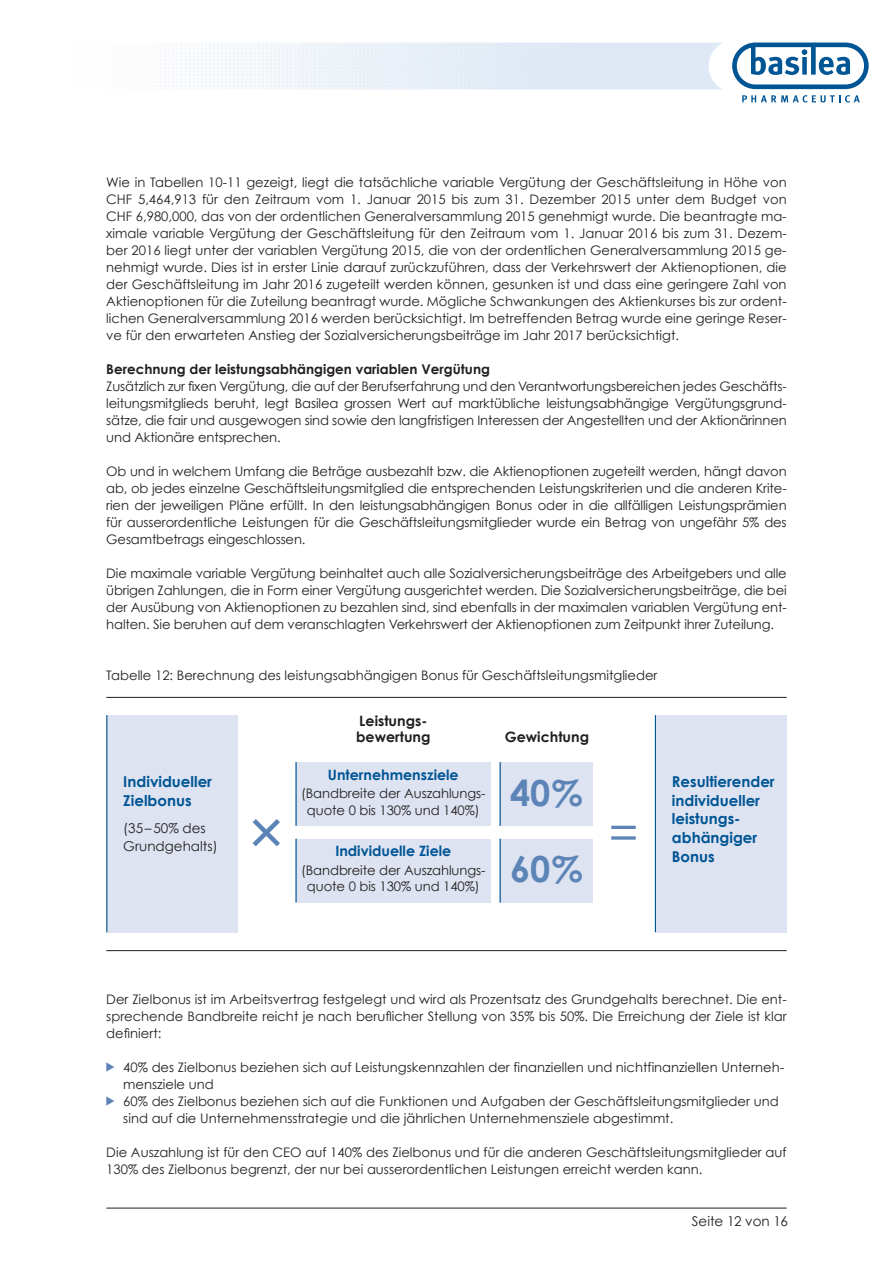
<style>
.page{position:relative;width:893px;height:1263px;background:#fff}
.page>*{position:absolute;margin:0;border:0;box-sizing:border-box;transform-origin:0 0}
.t1{font:700 36px/76.2px "Century Gothic";color:#5c84b7}
.t2{font:700 15px/18.8px "Century Gothic";color:#005595}
.t3{font:700 14.25px "Century Gothic";color:#005595}
.t4{font:700 14.25px/16.5px "Century Gothic";color:#231f20}
.t5{font:700 13.5px "Century Gothic";color:#231f20}
.t6{font:13.5px/17.2px "Century Gothic";color:#231f20}
.t7{font:13.2px/17px "Century Gothic";color:#231f20;text-align:justify}
</style>
<div class="page">
<hr style="left:106px;top:1208px;width:681px;height:1px;background:#231f20">
<svg style="left:195px;top:43px;width:527px;height:46px"></svg>
<svg style="left:732px;top:43px;width:137px;height:46px"></svg>
<svg style="left:742px;top:95px;width:118px;height:8px"></svg>
<svg style="left:253px;top:819px;width:27px;height:27px"></svg>
<hr style="left:611px;top:826px;width:25px;height:3px;background:#5c84b7">
<svg style="left:611px;top:836px;width:25px;height:4px"></svg>
<hr style="left:106px;top:697px;width:681px;height:1px;background:#231f20">
<hr style="left:106px;top:950px;width:681px;height:1px;background:#231f20">
<div style="left:106px;top:715px;width:132px;height:217px;background:#dde3f0"></div>
<div style="left:655px;top:715px;width:132px;height:217px;background:#dde3f0"></div>
<hr style="left:106px;top:715px;width:1px;height:217px;background:#005595">
<hr style="left:655px;top:715px;width:1px;height:217px;background:#005595">
<div style="left:296px;top:762px;width:195px;height:64px;background:#dde3f0"></div>
<div style="left:500px;top:762px;width:93px;height:64px;background:#dde3f0"></div>
<div style="left:296px;top:839px;width:195px;height:63px;background:#dde3f0"></div>
<div style="left:500px;top:839px;width:93px;height:63px;background:#dde3f0"></div>
<hr style="left:296px;top:762px;width:1px;height:64px;background:#005595">
<hr style="left:500px;top:762px;width:1px;height:64px;background:#005595">
<hr style="left:296px;top:839px;width:1px;height:63px;background:#005595">
<hr style="left:500px;top:839px;width:1px;height:63px;background:#005595">
<svg style="left:106px;top:1062px;width:8px;height:9px"></svg>
<svg style="left:106px;top:1096px;width:8px;height:10px"></svg>
<p class="t7" style="left:106px;top:174px;width:682px">Wie in Tabellen 10-11 gezeigt, liegt die tatsächliche variable Vergütung der Geschäftsleitung in Höhe von CHF 5,464,913 für den Zeitraum vom 1. Januar 2015 bis zum 31. Dezember 2015 unter dem Budget von CHF 6,980,000, das von der ordentlichen Generalversammlung 2015 genehmigt wurde. Die beantragte ma&shy;ximale variable Vergütung der Geschäftsleitung für den Zeitraum vom 1. Januar 2016 bis zum 31. Dezem&shy;ber 2016 liegt unter der variablen Vergütung 2015, die von der ordentlichen Generalversammlung 2015 ge&shy;nehmigt wurde. Dies ist in erster Linie darauf zurückzuführen, dass der Verkehrswert der Aktienoptionen, die der Geschäftsleitung im Jahr 2016 zugeteilt werden können, gesunken ist und dass eine geringere Zahl von Aktienoptionen für die Zuteilung beantragt wurde. Mögliche Schwankungen des Aktienkurses bis zur ordent&shy;lichen Generalversammlung 2016 werden berücksichtigt. Im betreffenden Betrag wurde eine geringe Reser&shy;ve für den erwarteten Anstieg der Sozialversicherungsbeiträge im Jahr 2017 berücksichtigt.</p>
<p class="t5" style="left:106px;top:361px;width:385px">Berechnung der leistungsabhängigen variablen Vergütung</p>
<p class="t7" style="left:106px;top:378px;width:682px">Zusätzlich zur fixen Vergütung, die auf der Berufserfahrung und den Verantwortungsbereichen jedes Geschäfts&shy;leitungsmitglieds beruht, legt Basilea grossen Wert auf marktübliche leistungsabhängige Vergütungsgrund&shy;sätze, die fair und ausgewogen sind sowie den langfristigen Interessen der Angestellten und der Aktionärinnen und Aktionäre entsprechen.</p>
<p class="t7" style="left:106px;top:463px;width:682px">Ob und in welchem Umfang die Beträge ausbezahlt bzw. die Aktienoptionen zugeteilt werden, hängt davon ab, ob jedes einzelne Geschäftsleitungsmitglied die entsprechenden Leistungskriterien und die anderen Krite&shy;rien der jeweiligen Pläne erfüllt. In den leistungsabhängigen Bonus oder in die allfälligen Leistungsprämien für ausserordentliche Leistungen für die Geschäftsleitungsmitglieder wurde ein Betrag von ungefähr 5% des Gesamtbetrags eingeschlossen.</p>
<p class="t7" style="left:106px;top:565px;width:682px">Die maximale variable Vergütung beinhaltet auch alle Sozialversicherungsbeiträge des Arbeitgebers und alle übrigen Zahlungen, die in Form einer Vergütung ausgerichtet werden. Die Sozialversicherungsbeiträge, die bei der Ausübung von Aktienoptionen zu bezahlen sind, sind ebenfalls in der maximalen variablen Vergütung ent&shy;halten. Sie beruhen auf dem veranschlagten Verkehrswert der Aktienoptionen zum Zeitpunkt ihrer Zuteilung.</p>
<p class="t7" style="left:106px;top:667px;width:553px">Tabelle 12: Berechnung des leistungsabhängigen Bonus für Geschäftsleitungsmitglieder</p>
<p class="t2" style="left:123px;top:772px;width:90px">Individueller<br>Zielbonus</p>
<p class="t6" style="left:123px;top:820px;width:96px">(35–50% des<br>Grundgehalts)</p>
<p class="t4" style="left:356px;top:712px;width:76px">Leistungs&shy;bewertung</p>
<p class="t3" style="left:328px;top:765px;width:132px">Unternehmensziele</p>
<p class="t7" style="left:301px;top:785px;width:186px;line-height:16.5px;text-align:center">(Bandbreite der Auszahlungs&shy;quote 0 bis 130% und 140%)</p>
<p class="t3" style="left:335px;top:842px;width:117px">Individuelle Ziele</p>
<p class="t7" style="left:301px;top:862px;width:186px;line-height:16.5px;text-align:center">(Bandbreite der Auszahlungs&shy;quote 0 bis 130% und 140%)</p>
<p class="t4" style="left:505px;top:729px;width:86px">Gewichtung</p>
<h1 class="t1" style="left:510px;top:754px;width:74px">40%<br>60%</h1>
<p class="t2" style="left:672px;top:772px;width:104px">Resultierender individueller leistungs&shy;abhängiger<br>Bonus</p>
<p class="t7" style="left:106px;top:990px;width:682px">Der Zielbonus ist im Arbeitsvertrag festgelegt und wird als Prozentsatz des Grundgehalts berechnet. Die ent&shy;sprechende Bandbreite reicht je nach beruflicher Stellung von 35% bis 50%. Die Erreichung der Ziele ist klar definiert:</p>
<p class="t7" style="left:123px;top:1058px;width:662px;text-align:left">40% des Zielbonus beziehen sich auf Leistungskennzahlen der finanziellen und nichtfinanziellen Unterneh&shy;mensziele und<br>60% des Zielbonus beziehen sich auf die Funktionen und Aufgaben der Geschäftsleitungsmitglieder und sind auf die Unternehmensstrategie und die jährlichen Unternehmensziele abgestimmt.</p>
<p class="t7" style="left:106px;top:1143px;width:682px">Die Auszahlung ist für den CEO auf 140% des Zielbonus und für die anderen Geschäftsleitungsmitglieder auf<br>130% des Zielbonus begrenzt, der nur bei ausserordentlichen Leistungen erreicht werden kann.</p>
<p class="t6" style="left:692px;top:1212px;width:98px">Seite 12 von 16</p>
</div>
